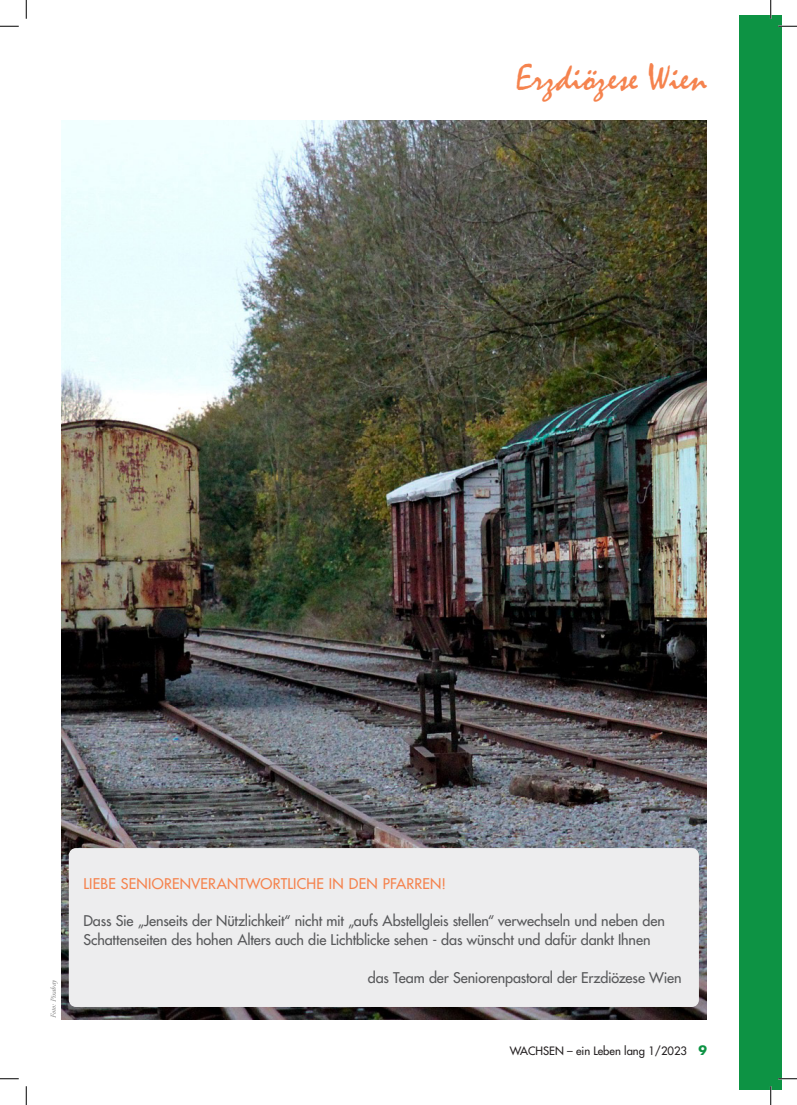
<style>
.page{position:relative;width:797px;height:1105px;background:#fff}
.page>*{position:absolute;margin:0;border:0;box-sizing:border-box;transform-origin:0 0}
.t1{font:37.5px "Mistral";color:#f5834e}
.t2{font:500 14.38px/18.8px "Futura Std";letter-spacing:-.01em;color:#57585a}
.t3{font:500 14.38px "Futura Std";letter-spacing:.015em;color:#f5834e}
.t4{font:500 11.25px "Futura Std";color:#231f20}
.t5{font:italic 7.5px "Adobe Garamond Pro";letter-spacing:-.005em;color:#808080}
.s1{font-style:inherit}
.s2{font-weight:700;font-size:12.5px;color:#0d9344}
</style>
<div class="page">
<div style="left:739px;top:16px;width:42px;height:1073px;background:#0d9344"></div>
<img style="left:62px;top:121px;width:645px;height:898px">
<div style="left:69px;top:848px;width:630px;height:159px;background:#ededee;border-radius:7px"></div>
<svg style="left:0;top:25px;width:19px;height:2px"></svg>
<svg style="left:778px;top:25px;width:19px;height:2px"></svg>
<svg style="left:0;top:1078px;width:19px;height:1px"></svg>
<svg style="left:778px;top:1078px;width:19px;height:1px"></svg>
<svg style="left:25px;top:0;width:2px;height:19px"></svg>
<svg style="left:25px;top:1086px;width:2px;height:19px"></svg>
<svg style="left:770px;top:0;width:1px;height:19px"></svg>
<svg style="left:770px;top:1086px;width:1px;height:19px"></svg>
<h1 class="t1" style="left:516px;top:56px;width:193px">Erzdiözese Wien</h1>
<p class="t5" style="left:49px;top:1018px;width:40px;rotate:-90deg">Foto: Pixabay</p>
<p class="t3" style="left:83px;top:874px;width:364px">LIEBE SENIORENVERANTWORTLICHE IN DEN PFARREN!</p>
<p class="t2" style="left:83px;top:912px;width:583px">Dass Sie „Jenseits der Nützlichkeit“ nicht mit „aufs Abstellgleis stellen“ verwechseln und neben den<br>Schattenseiten des hohen Alters auch die Lichtblicke sehen - das wünscht und dafür dankt Ihnen</p>
<p class="t2" style="left:368px;top:968px;width:315px">das Team der Seniorenpastoral der Erzdiözese Wien</p>
<p class="t4" style="left:509px;top:1043px;width:199px">WACHSEN – ein Leben lang <span class="s1">1/2023</span> <span class="s2">9</span></p>
</div>
